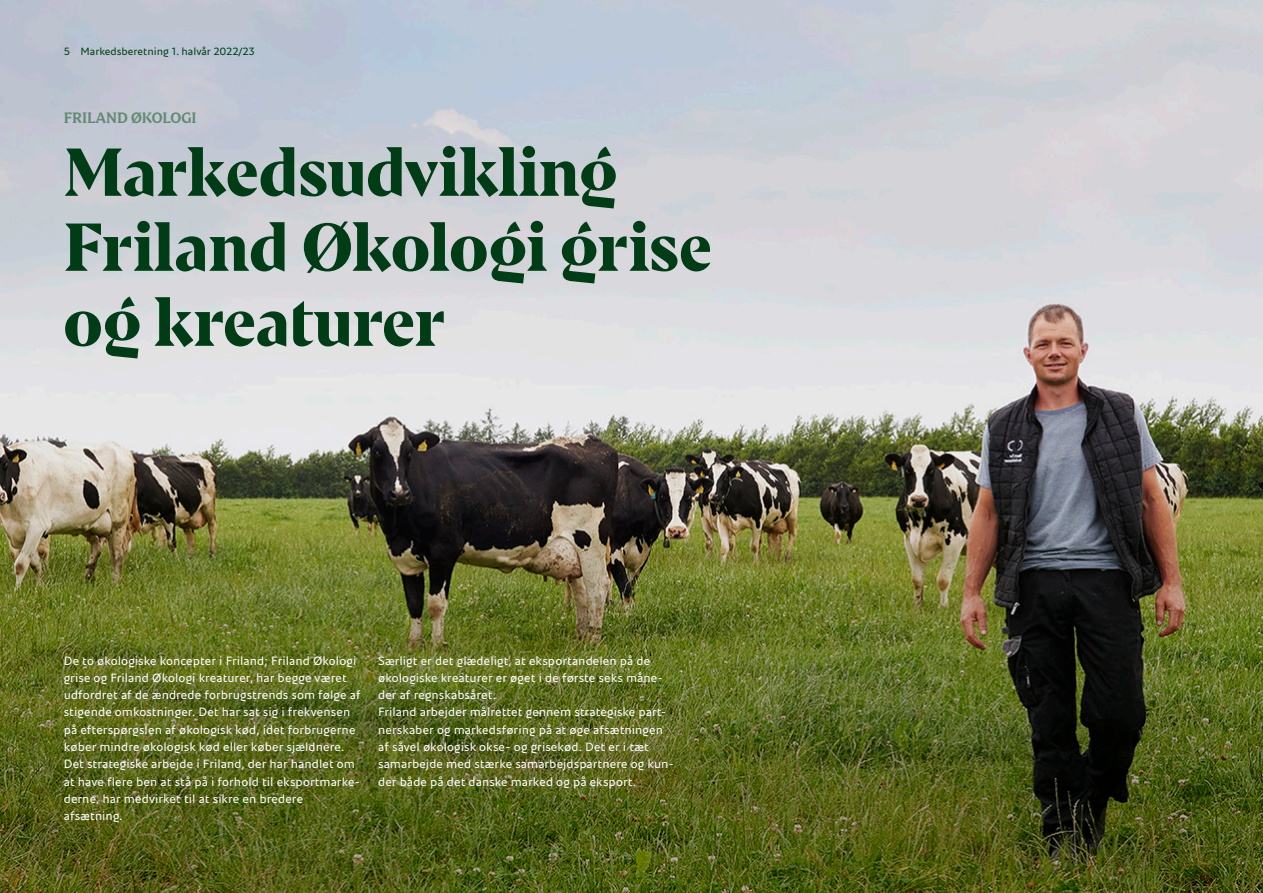
<style>
.page{position:relative;width:1263px;height:893px;background:#fff}
.page>*{position:absolute;margin:0;border:0;box-sizing:border-box;transform-origin:0 0}
.Overskrift_45_50{font:700 67.5px/75px "Danish Crown Display";color:#003d17}
.Titel_10_12{font:700 15px "Danish Crown Text";color:#618970}
.Brød_8_11_5{font:12px/17.2px "Danish Crown Sans";letter-spacing:.005em;color:#fff}
.t1{font:10.5px "Danish Crown Sans";color:#003d17}
</style>
<div class="page">
<img style="left:0;top:0;width:1263px;height:527px">
<img style="left:0;top:527px;width:1263px;height:366px">
<p class="t1" style="left:64px;top:45px;width:193px">5 Markedsberetning 1. halvår 2022/23</p>
<p class="Titel_10_12" style="left:64px;top:109px;width:134px">FRILAND ØKOLOGI</p>
<p class="Overskrift_45_50" style="left:64px;top:133px;width:649px">Markedsudvikling<br>Friland Økologi grise</p>
<p class="Overskrift_45_50" style="left:64px;top:283px;width:384px">og kreaturer</p>
<p class="Brød_8_11_5" style="left:64px;top:651px;width:298px">De to økologiske koncepter i Friland; Friland Økologi grise og Friland Økologi kreaturer, har begge været udfordret af de ændrede forbrugstrends som følge af stigende omkostninger. Det har sat sig i frekvensen på efterspørgslen af økologisk kød, idet forbrugerne køber mindre økologisk kød eller køber sjældnere.</p>
<p class="Brød_8_11_5" style="left:64px;top:755px;width:298px">Det strategiske arbejde i Friland, der har handlet om at have flere ben at stå på i forhold til eksportmarke&shy;derne, har medvirket til at sikre en bredere afsætning.</p>
<p class="Brød_8_11_5" style="left:378px;top:651px;width:287px">Særligt er det glædeligt, at eksportandelen på de økologiske kreaturer er øget i de første seks måne&shy;der af regnskabsåret.</p>
<p class="Brød_8_11_5" style="left:378px;top:703px;width:297px">Friland arbejder målrettet gennem strategiske part&shy;nerskaber og markedsføring på at øge afsætningen af såvel økologisk okse- og grisekød. Det er i tæt samarbejde med stærke samarbejdspartnere og kun&shy;der både på det danske marked og på eksport.</p>
</div>
